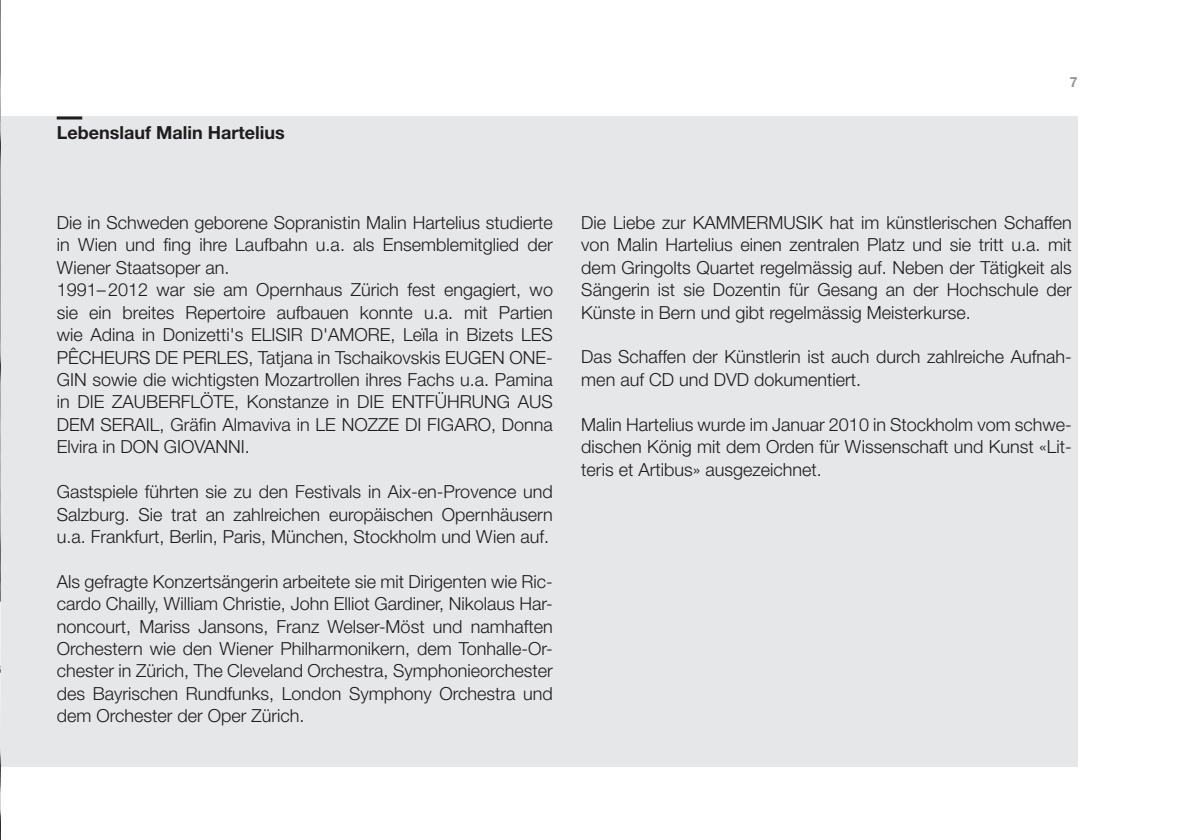
<style>
.page{position:relative;width:1191px;height:840px;background:#fff}
.page>*{position:absolute;margin:0;border:0;box-sizing:border-box;transform-origin:0 0}
.t1{font:300 18px/22.4px "Helvetica Neue LT Std";color:#231f20;text-align:justify}
.t2{font:700 18px "Helvetica Neue LT Std";color:#231f20}
.t3{font:700 14px "Helvetica Neue LT Std";color:#939598}
</style>
<div class="page">
<div style="left:0;top:116px;width:1077px;height:650px;background:#e6e7e9"></div>
<img style="left:0;top:1px;width:1px;height:837px">
<p class="t2" style="left:57px;top:122px;width:229px">Lebenslauf Malin Hartelius</p>
<p class="t3" style="left:1069px;top:73px;width:9px">7</p>
<p class="t1" style="left:57px;top:211px;width:498px;text-align:left">Die in Schweden geborene Sopranistin Malin Hartelius studierte in Wien und fing ihre Laufbahn u.a. als Ensemblemitglied der Wiener Staatsoper an.<br>1991–2012 war sie am Opernhaus Zürich fest engagiert, wo sie ein breites Repertoire aufbauen konnte u.a. mit Partien wie Adina in Donizetti's ELISIR D'AMORE, Leïla in Bizets LES PÊCHEURS DE PERLES, Tatjana in Tschaikovskis EUGEN ONE-GIN sowie die wichtigsten Mozartrollen ihres Fachs u.a. Pamina in DIE ZAUBERFLÖTE, Konstanze in DIE ENTFÜHRUNG AUS DEM SERAIL, Gräfin Almaviva in LE NOZZE DI FIGARO, Donna Elvira in DON GIOVANNI.</p>
<p class="t1" style="left:57px;top:480px;width:498px">Gastspiele führten sie zu den Festivals in Aix-en-Provence und Salzburg. Sie trat an zahlreichen europäischen Opernhäusern u.a. Frankfurt, Berlin, Paris, München, Stockholm und Wien auf.</p>
<p class="t1" style="left:57px;top:569px;width:498px">Als gefragte Konzertsängerin arbeitete sie mit Dirigenten wie Ric&shy;cardo Chailly, William Christie, John Elliot Gardiner, Nikolaus Har&shy;noncourt, Mariss Jansons, Franz Welser-Möst und namhaften Orchestern wie den Wiener Philharmonikern, dem Tonhalle-Or&shy;chester in Zürich, The Cleveland Orchestra, Symphonieorchester des Bayrischen Rundfunks, London Symphony Orchestra und dem Orchester der Oper Zürich.</p>
<p class="t1" style="left:581px;top:211px;width:492px">Die Liebe zur KAMMERMUSIK hat im künstlerischen Schaffen von Malin Hartelius einen zentralen Platz und sie tritt u.a. mit dem Gringolts Quartet regelmässig auf. Neben der Tätigkeit als Sängerin ist sie Dozentin für Gesang an der Hochschule der Künste in Bern und gibt regelmässig Meisterkurse.</p>
<p class="t1" style="left:581px;top:345px;width:492px">Das Schaffen der Künstlerin ist auch durch zahlreiche Aufnah&shy;men auf CD und DVD dokumentiert.</p>
<p class="t1" style="left:581px;top:412px;width:492px">Malin Hartelius wurde im Januar 2010 in Stockholm vom schwe&shy;dischen König mit dem Orden für Wissenschaft und Kunst «Lit&shy;teris et Artibus» ausgezeichnet.</p>
</div>
